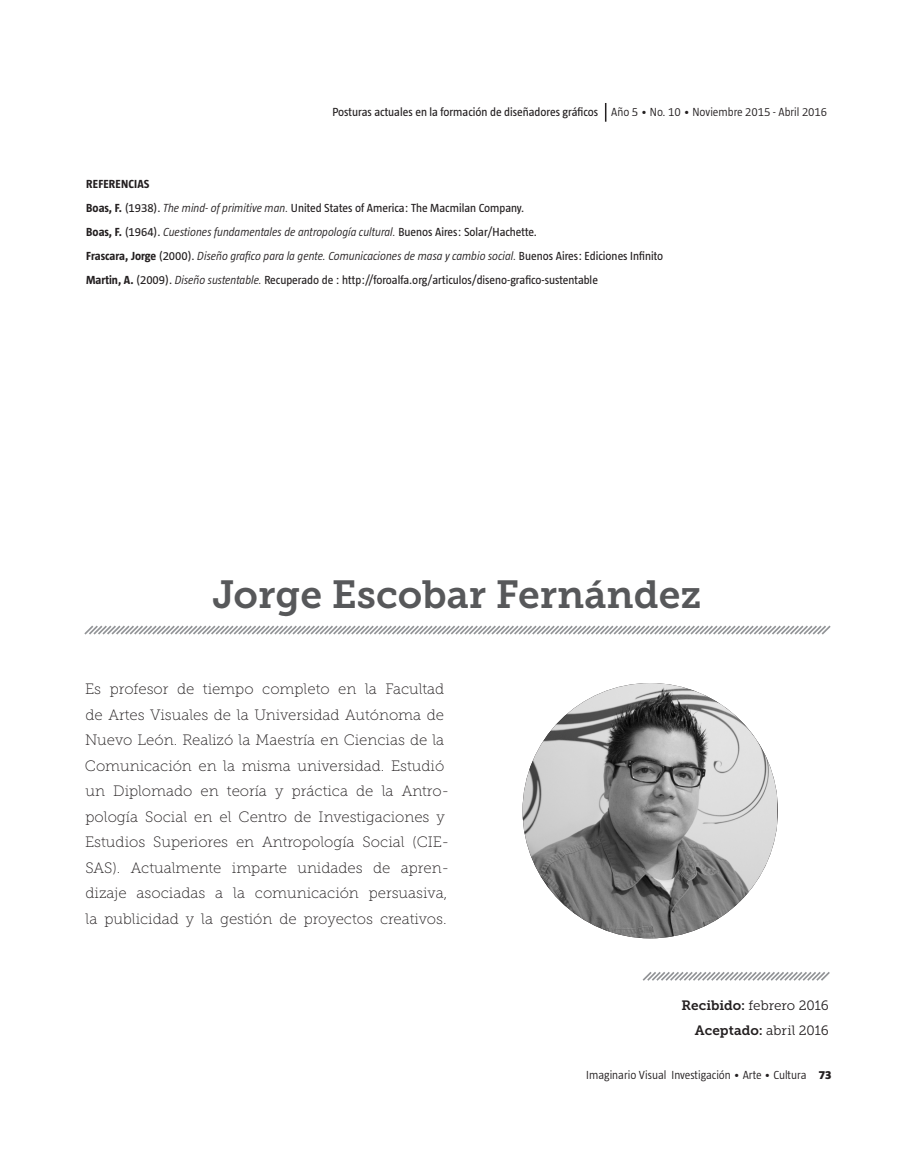
<style>
.page{position:relative;width:915px;height:1149px;background:#fff}
.page>*{position:absolute;margin:0;border:0;box-sizing:border-box;transform-origin:0 0}
.Fornato_Texto_Normal{font:39px "Museo Slab 700";color:#57585a}
.t1{font:15px/25.5px "Museo Slab 100";color:#231f20}
.Fornato_Texto_Normal-2{font:13.5px "Museo Slab 300";letter-spacing:-.005em;color:#231f20}
.Fornato_Texto_Normal-3{font:13.5px "Museo Slab 700";letter-spacing:.005em;color:#231f20}
.t2{font:12px "Taz Barcelona";color:#231f20}
.t3{font:italic 300 12px "Taz Barcelona";color:#231f20}
.t4{font:300 12px "Taz Barcelona";color:#231f20}
.t5{font:700 12px "Taz Barcelona";letter-spacing:.015em;color:#231f20}
.t6{font:800 12px "Taz Barcelona";color:#231f20}
.s1{font-weight:700}
.s2{font-weight:300;font-style:italic}
.s3{font-weight:700;font-style:normal}
.s4{font-weight:400;font-style:normal}
.s5{font-family:"Museo Slab 700"}
.s6{font-family:"Museo Slab 300"}
</style>
<div class="page">
<svg style="left:604px;top:103px;width:2px;height:19px"></svg>
<img style="left:522px;top:683px;width:255px;height:255px">
<svg style="left:84px;top:625px;width:747px;height:10px"></svg>
<svg style="left:642px;top:972px;width:188px;height:9px"></svg>
<p class="t2" style="left:332px;top:106px;width:267px">Posturas actuales en la formación de diseñadores gráficos</p>
<p class="t4" style="left:611px;top:106px;width:217px">Año 5 • No. 10 • Noviembre 2015 - Abril 2016</p>
<p class="t5" style="left:86px;top:178px;width:65px">REFERENCIAS</p>
<p class="t2" style="left:86px;top:202px;width:439px"><span class="s1">Boas, F.</span> (1938). <span class="s2">The mind- of primitive man.</span> United States of America: The Macmilan Company.</p>
<p class="t3" style="left:86px;top:226px;width:452px"><span class="s3">Boas, F.</span> <span class="s4">(1964).</span> Cuestiones fundamentales de antropología cultural. <span class="s4">Buenos Aires: Solar/Hachette.</span></p>
<p class="t3" style="left:86px;top:250px;width:578px"><span class="s3">Frascara, Jorge</span> <span class="s4">(2000).</span> Diseño grafico para la gente. Comunicaciones de masa y cambio social. <span class="s4">Buenos Aires: Ediciones Infinito</span></p>
<p class="t2" style="left:86px;top:274px;width:513px"><span class="s1">Martin, A.</span> (2009). <span class="s2">Diseño sustentable.</span> Recuperado de : http://foroalfa.org/articulos/diseno-grafico-sustentable</p>
<p class="Fornato_Texto_Normal" style="left:212px;top:572px;width:490px">Jorge Escobar Fernández</p>
<p class="t1" style="left:85px;top:676px;width:366px">Es profesor de tiempo completo en la Facultad de Artes Visuales de la Universidad Autónoma de Nuevo León. Realizó la Maestría en Ciencias de la Comunicación en la misma universidad. Estudió un Diplomado en teoría y práctica de la Antro&shy;pología Social en el Centro de Investigaciones y Estudios Superiores en Antropología Social (CIE-SAS). Actualmente imparte unidades de apren&shy;dizaje asociadas a la comunicación persuasiva, la publicidad y la gestión de proyectos creativos.</p>
<p class="Fornato_Texto_Normal-2" style="left:681px;top:997px;width:149px"><span class="s5">Recibido:</span> febrero 2016</p>
<p class="Fornato_Texto_Normal-3" style="left:694px;top:1022px;width:135px">Aceptado: <span class="s6">abril 2016</span></p>
<p class="t4" style="left:586px;top:1067px;width:222px">Imaginario Visual Investigación • Arte • Cultura</p>
<p class="t6" style="left:818px;top:1067px;width:14px">73</p>
</div>
